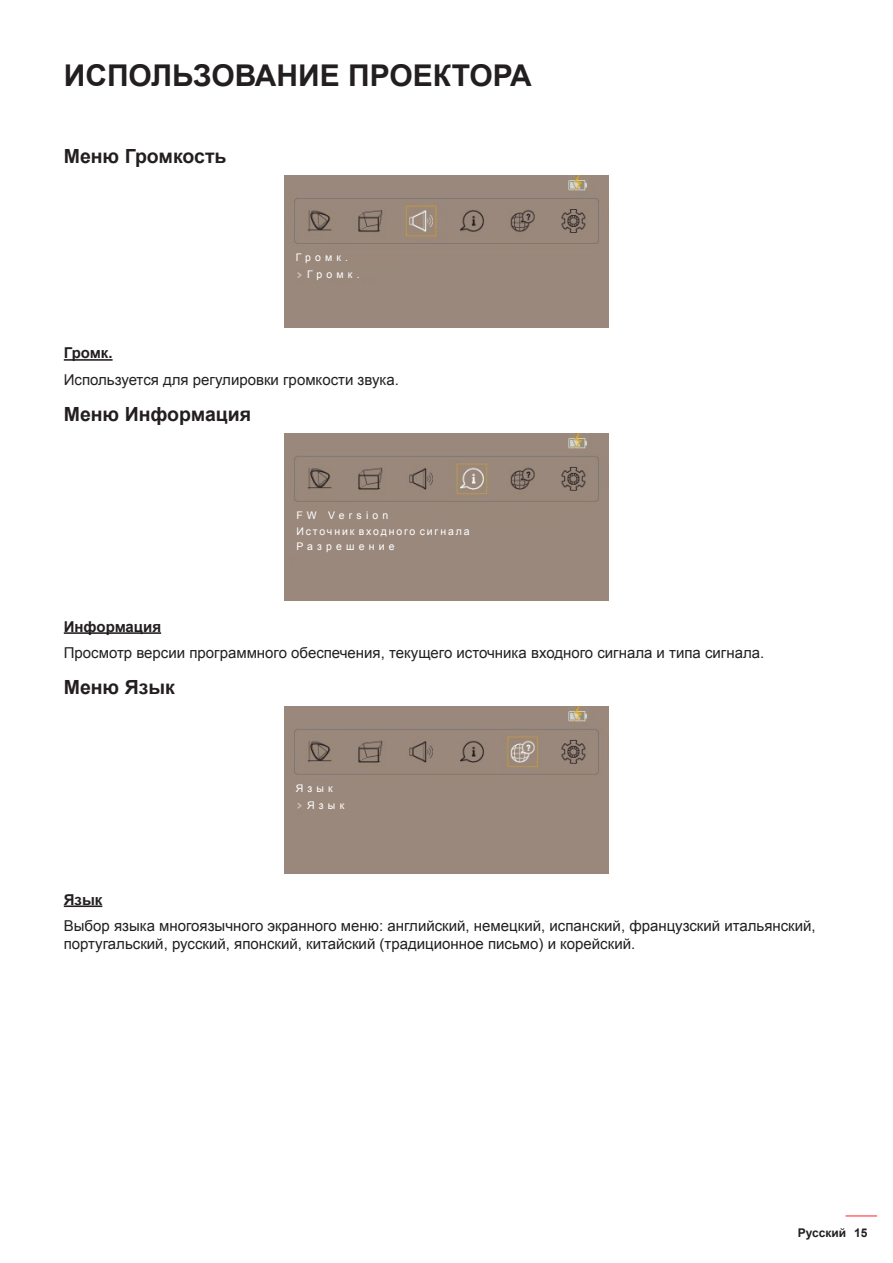
<style>
.page{position:relative;width:893px;height:1263px;background:#fff}
.page>*{position:absolute;margin:0;border:0;box-sizing:border-box;transform-origin:0 0}
.t1{font:700 30px "Arial";color:#231f20}
.t2{font:700 19.5px "Arial";color:#231f20}
.t3{font:15px/18px "Arial";color:#231f20}
.t4{font:700 15px "Arial";color:#231f20}
.t5{font:700 12px "Arial";color:#231f20}
.t6{font:10.5px/15.8px "Arial";letter-spacing:.18em;color:#fff}
.t7{font:10.5px/17.1px "Arial";letter-spacing:.395em;color:#fff}
</style>
<div class="page">
<hr style="left:845px;top:1215px;width:32px;height:1px;background:#ff1f20">
<hr style="left:64px;top:359px;width:49px;height:2px;background:#231f20">
<hr style="left:64px;top:632px;width:97px;height:2px;background:#231f20">
<hr style="left:64px;top:905px;width:38px;height:2px;background:#231f20">
<div style="left:284px;top:175px;width:325px;height:153px;background:#9a887c"></div>
<div style="left:284px;top:433px;width:325px;height:168px;background:#9a887c"></div>
<div style="left:284px;top:706px;width:325px;height:168px;background:#9a887c"></div>
<h1 class="t1" style="left:64px;top:55px;width:469px">ИСПОЛЬЗОВАНИЕ ПРОЕКТОРА</h1>
<h2 class="t2" style="left:64px;top:143px;width:164px">Меню Громкость</h2>
<p class="t7" style="left:307px;top:249px;width:54px;text-indent:-11px">Громк.<br>Громк.</p>
<p class="t4" style="left:64px;top:343px;width:50px">Громке.</p>
<p class="t3" style="left:64px;top:371px;width:337px">Используется для регулировки громкости звука.</p>
<h2 class="t2" style="left:64px;top:401px;width:189px">Меню Информация</h2>
<p class="t6" style="left:296px;top:507px;width:175px">FW Version<br>Источник входного сигнала<br>Разрешение</p>
<p class="t4" style="left:64px;top:616px;width:99px">Информация</p>
<p class="t3" style="left:64px;top:644px;width:702px">Просмотр версии программного обеспечения, текущего источника входного сигнала и типа сигнала.</p>
<h2 class="t2" style="left:64px;top:674px;width:113px">Меню Язык</h2>
<p class="t7" style="left:307px;top:780px;width:39px;text-indent:-11px">Язык<br>Язык</p>
<p class="t4" style="left:64px;top:889px;width:40px">Язык</p>
<p class="t3" style="left:64px;top:917px;width:753px">Выбор языка многоязычного экранного меню: английский, немецкий, испанский, французский итальянский, португальский, русский, японский, китайский (традиционное письмо) и корейский.</p>
<p class="t5" style="left:798px;top:1225px;width:71px">Русский 15</p>
</div>
